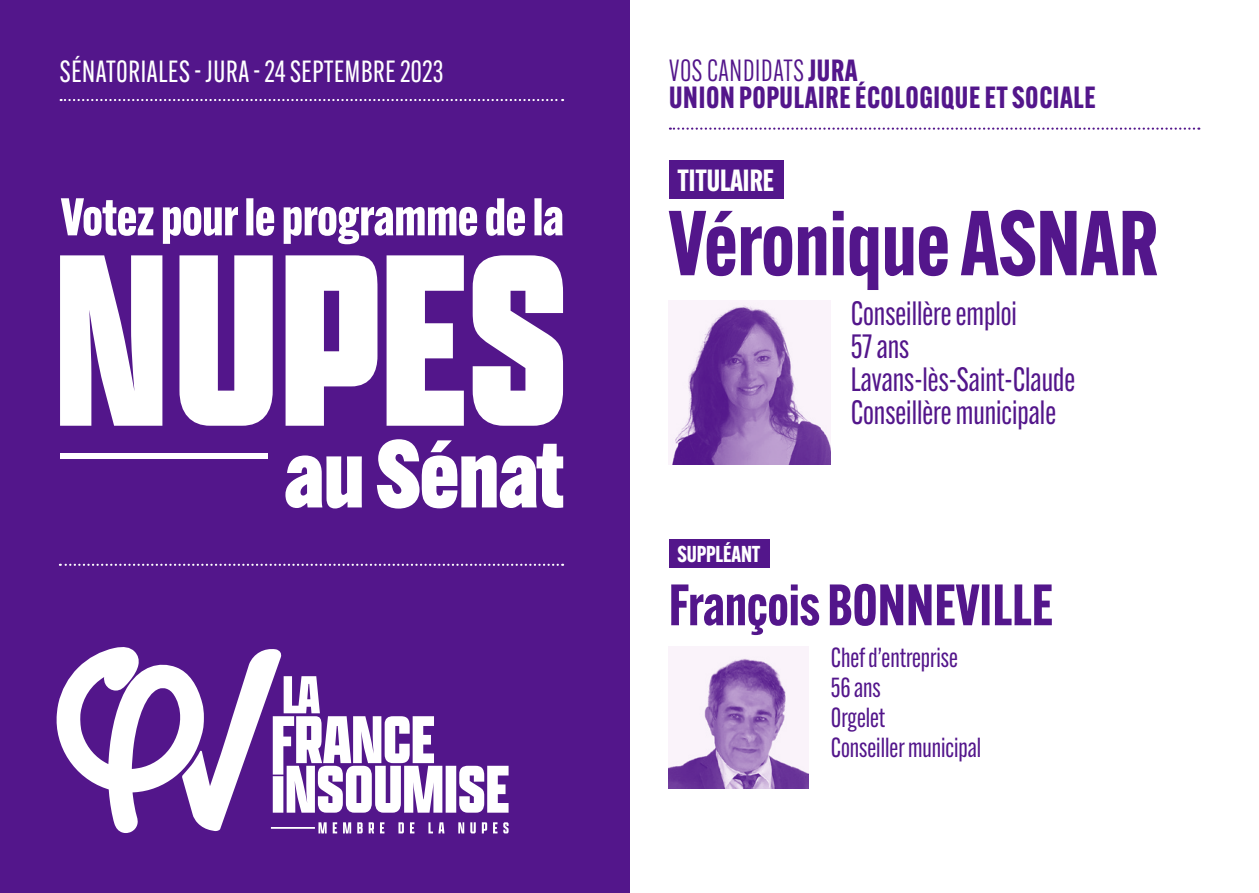
<style>
.page{position:relative;width:1259px;height:893px;background:#fff}
.page>*{position:absolute;margin:0;border:0;box-sizing:border-box;transform-origin:0 0}
.t1{font:700 90px "Alternate Gothic Cond ATF";color:#53168b}
.t2{font:700 57px "Alternate Gothic Cond ATF";color:#53168b}
.t3{font:33px/33px "Alternate Gothic Cond ATF";color:#53168b}
.t4{font:700 30px/27px "Alternate Gothic Cond ATF";letter-spacing:.02em;color:#53168b}
.t5{font:30px "Alternate Gothic Cond ATF";letter-spacing:.02em;color:#fff}
.t6{font:700 30px "Alternate Gothic Cond ATF";letter-spacing:-.005em;color:#fff}
.t7{font:27px/30px "Alternate Gothic Cond ATF";color:#53168b}
.t8{font:700 22.5px "Alternate Gothic Cond ATF";letter-spacing:-.005em;color:#fff}
.s1{font-weight:400}
</style>
<div class="page">
<img style="left:669px;top:646px;width:139px;height:142px">
<div style="left:669px;top:539px;width:100px;height:28px;background:#53168b"></div>
<svg style="left:670px;top:128px;width:529px;height:2px"></svg>
<div style="left:0;top:0;width:629px;height:893px;background:#53168b"></div>
<svg style="left:61px;top:99px;width:502px;height:2px"></svg>
<svg style="left:60px;top:564px;width:503px;height:2px"></svg>
<svg style="left:56px;top:647px;width:452px;height:186px"></svg>
<svg style="left:285px;top:455px;width:77px;height:53px"></svg>
<svg style="left:377px;top:439px;width:186px;height:70px"></svg>
<svg style="left:179px;top:255px;width:94px;height:171px"></svg>
<svg style="left:285px;top:255px;width:92px;height:171px"></svg>
<svg style="left:60px;top:255px;width:102px;height:171px"></svg>
<svg style="left:386px;top:255px;width:78px;height:171px"></svg>
<svg style="left:473px;top:255px;width:90px;height:171px"></svg>
<div style="left:60px;top:454px;width:207px;height:5px;background:#fff"></div>
<svg style="left:61px;top:198px;width:92px;height:38px"></svg>
<svg style="left:163px;top:207px;width:75px;height:37px"></svg>
<svg style="left:246px;top:198px;width:28px;height:38px"></svg>
<svg style="left:284px;top:207px;width:193px;height:37px"></svg>
<svg style="left:486px;top:198px;width:39px;height:38px"></svg>
<svg style="left:534px;top:198px;width:28px;height:38px"></svg>
<img style="left:669px;top:300px;width:162px;height:165px">
<div style="left:669px;top:160px;width:114px;height:38px;background:#53168b"></div>
<p class="t5" style="left:60px;top:53px;width:385px">SÉNATORIALES - JURA - 24 SEPTEMBRE 2023</p>
<p class="t4" style="left:669px;top:57px;width:428px"><span class="s1">VOS CANDIDATS</span> JURA<br>UNION POPULAIRE ÉCOLOGIQUE ET SOCIALE</p>
<p class="t6" style="left:677px;top:161px;width:98px">TITULAIRE</p>
<h1 class="t1" style="left:669px;top:187px;width:491px">Véronique ASNAR</h1>
<p class="t3" style="left:850px;top:297px;width:226px">Conseillère emploi<br>57 ans<br>Lavans-lès-Saint-Claude<br>Conseillère municipale</p>
<p class="t8" style="left:677px;top:540px;width:84px">SUPPLÉANT</p>
<h2 class="t2" style="left:669px;top:569px;width:386px">François BONNEVILLE</h2>
<p class="t7" style="left:831px;top:642px;width:152px">Chef d’entreprise<br>56 ans<br>Orgelet<br>Conseiller municipal</p>
</div>
